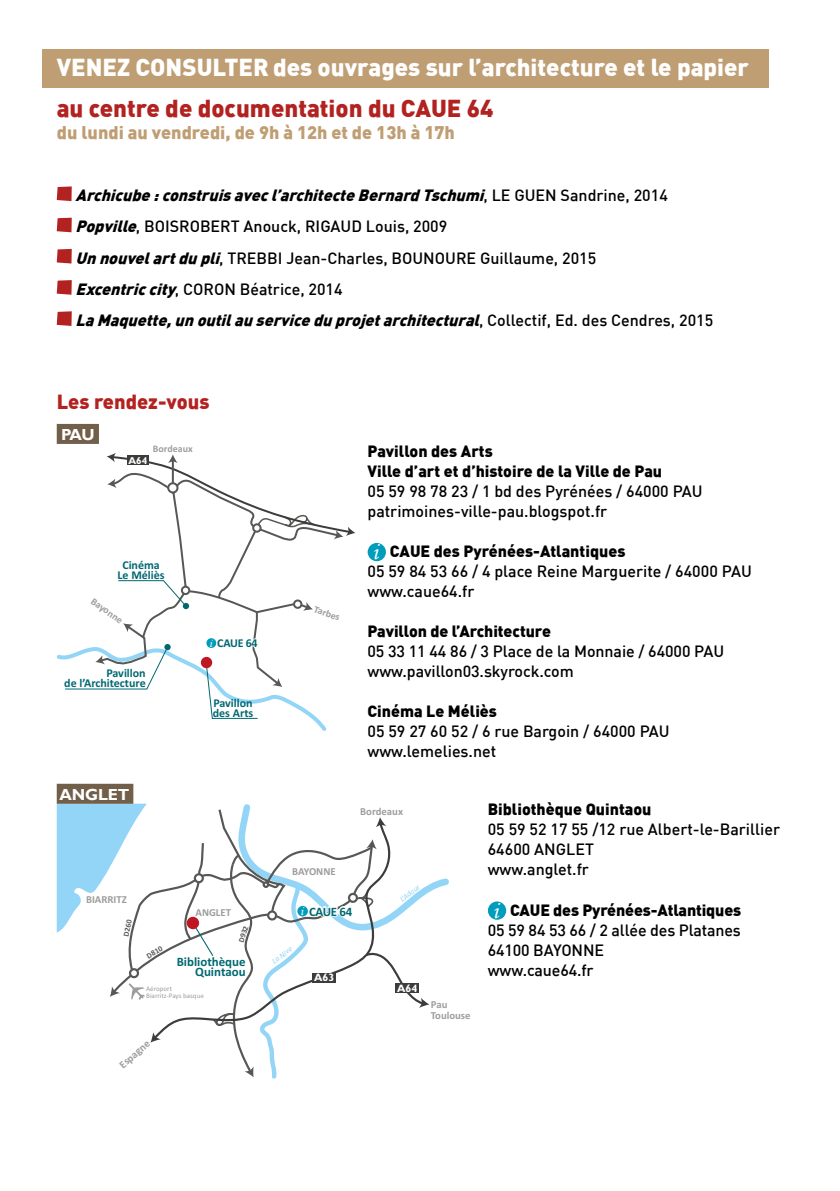
<style>
.page{position:relative;width:840px;height:1191px;background:#fff}
.page>*{position:absolute;margin:0;border:0;box-sizing:border-box;transform-origin:0 0}
.t1{font:24px "DIN Black";color:#fff}
.t2{font:24px "DIN Black";color:#b22220}
.t3{font:20px "DIN Black";color:#b22220}
.t4{font:18px "DIN Black";color:#c09e74}
.t5{font:16px/20px "DIN Medium";color:#000}
.t6{font:16px/20px "DIN Black";color:#000}
.t7{font:italic 16px "DIN Black";color:#000}
.t8{font:700 16px "Gill Sans";letter-spacing:-.01em;color:#fff}
.t9{font:700 12.8px/10.8px "Calibri";color:#006871;text-align:right}
.t10{font:700 12px/10px "Calibri";color:#006871;text-align:center}
.t11{font:700 10.8px/10.8px "Calibri";color:#9d9d9c}
.t12{font:700 10.8px "Gill Sans";color:#fff}
.t13{font:700 10px "Calibri";color:#9d9d9c}
.t14{font:700 10px "Gill Sans";color:#fff}
.t15{font:italic 8px "Calibri";color:#93d5f6}
.t16{font:700 8px "Calibri";color:#575756}
.t17{font:7px/7px "Calibri";color:#9d9d9c}
.s1{font-family:"DIN Medium";font-style:normal}
.s2{font-family:"DIN Black";font-style:italic}
.s3{font-family:"Monotype Corsiva";font-weight:400;font-size:11.8px;color:#fff}
.s4{font-family:"Monotype Corsiva";font-size:24px;color:#fff}
.s5{font-family:"Monotype Corsiva";font-weight:400;font-size:12.6px;color:#fff}
</style>
<div class="page">
<div style="left:42px;top:49px;width:726px;height:39px;background:#c09e74"></div>
<svg style="left:57px;top:186px;width:15px;height:15px"></svg>
<svg style="left:57px;top:218px;width:15px;height:14px"></svg>
<svg style="left:57px;top:249px;width:15px;height:14px"></svg>
<svg style="left:57px;top:280px;width:15px;height:15px"></svg>
<svg style="left:57px;top:311px;width:15px;height:15px"></svg>
<svg style="left:57px;top:453px;width:298px;height:278px"></svg>
<div style="left:201px;top:657px;width:11px;height:11px;background:#be1622;border-radius:50%"></div>
<svg style="left:57px;top:803px;width:392px;height:275px"></svg>
<div style="left:57px;top:424px;width:42px;height:20px;background:#715f4a"></div>
<div style="left:57px;top:783px;width:76px;height:20px;background:#715f4a"></div>
<div style="left:367px;top:543px;width:19px;height:18px;background:#009cbb;border-radius:50%"></div>
<div style="left:487px;top:901px;width:19px;height:18px;background:#009cbb;border-radius:50%"></div>
<h1 class="t1" style="left:57px;top:51px;width:693px">VENEZ CONSULTER des ouvrages sur l’architecture et le papier</h1>
<h1 class="t2" style="left:57px;top:92px;width:438px">au centre de documentation du CAUE 64</h1>
<p class="t4" style="left:57px;top:120px;width:399px">du lundi au vendredi, de 9h à 12h et de 13h à 17h</p>
<p class="t7" style="left:76px;top:185px;width:593px">Archicube:construisavecl’architecteBernardTschumi<span class="s1">, L E G U E N S a n d r i n e , 2 0 1 4</span></p>
<p class="t5" style="left:76px;top:210px;width:522px;line-height:31.2px"><span class="s2">Popville</span>, BOISROBERT Anouck, RIGAUD Louis, 2009<br><span class="s2">Unnouvelartdupli</span>, TREBBI Jean-Charles, BOUNOURE Guillaume, 2015<br><span class="s2">Excentriccity</span>, CORON Béatrice, 2014</p>
<p class="t7" style="left:76px;top:309px;width:638px">LaMaquette,unoutilauserviceduprojetarchitectural<span class="s1">, C o l l e c t i f , E d . d e s C e n d r e s , 2 0 1 5</span></p>
<p class="t3" style="left:57px;top:388px;width:154px">Les rendez-vous</p>
<p class="t8" style="left:61px;top:425px;width:35px">PAU</p>
<p class="t13" style="left:153px;top:442px;width:41px">Bordeaux</p>
<p class="t14" style="left:128px;top:454px;width:20px">A64</p>
<p class="t10" style="left:117px;top:560px;width:49px">Cinéma<br>Le Méliès</p>
<p class="t13" style="left:95px;top:595px;width:38px;rotate:34deg">Bayonne</p>
<p class="t10" style="left:64px;top:668px;width:83px;text-align:right">Pavillon<br>de l’Architecture</p>
<p class="t10" style="left:209px;top:638px;width:50px"><span class="s3">i</span> CAUE 64</p>
<p class="t10" style="left:213px;top:698px;width:42px;text-align:left">Pavillon des Arts</p>
<p class="t13" style="left:316px;top:602px;width:29px;rotate:19deg">Tarbes</p>
<p class="t6" style="left:367px;top:440px;width:296px">Pavillon des Arts<br>Ville d’art et d’histoire de la Ville de Pau</p>
<p class="t5" style="left:367px;top:480px;width:336px">05 59 98 78 23 / 1 bd des Pyrénées / 64000 PAU patrimoines-ville-pau.blogspot.fr</p>
<p class="t6" style="left:372px;top:540px;width:255px"><span class="s4">i</span> CAUE des Pyrénées-Atlantiques</p>
<p class="t5" style="left:367px;top:560px;width:385px">05 59 84 53 66 / 4 place Reine Marguerite / 64000 PAU www.caue64.fr</p>
<p class="t6" style="left:367px;top:620px;width:185px">Pavillon de l’Architecture</p>
<p class="t5" style="left:367px;top:640px;width:358px">05 33 11 44 86 / 3 Place de la Monnaie / 64000 PAU www.pavillon03.skyrock.com</p>
<p class="t6" style="left:367px;top:700px;width:131px">Cinéma Le Méliès</p>
<p class="t5" style="left:367px;top:720px;width:303px">05 59 27 60 52 / 6 rue Bargoin / 64000 PAU www.lemelies.net</p>
<p class="t8" style="left:59px;top:784px;width:71px">ANGLET</p>
<p class="t11" style="left:360px;top:806px;width:44px">Bordeaux</p>
<p class="t11" style="left:86px;top:894px;width:42px">BIARRITZ</p>
<p class="t11" style="left:195px;top:907px;width:37px">ANGLET</p>
<p class="t16" style="left:121px;top:935px;width:19px;rotate:-78deg">D260</p>
<p class="t16" style="left:236px;top:940px;width:19px;rotate:-72deg">D932</p>
<p class="t11" style="left:292px;top:866px;width:45px">BAYONNE</p>
<p class="t9" style="left:300px;top:906px;width:53px"><span class="s5">i</span> CAUE 64</p>
<p class="t16" style="left:145px;top:952px;width:19px;rotate:-30deg">D810</p>
<p class="t15" style="left:269px;top:958px;width:25px;rotate:-38deg">La Nive</p>
<p class="t9" style="left:177px;top:956px;width:71px">Bibliothèque<br>Quintaou</p>
<p class="t12" style="left:314px;top:971px;width:22px">A63</p>
<p class="t15" style="left:397px;top:896px;width:25px;rotate:-38deg">L’Adour</p>
<p class="t6" style="left:487px;top:799px;width:165px">Bibliothèque Quintaou</p>
<p class="t5" style="left:487px;top:819px;width:293px">05 59 52 17 55 /12 rue Albert-le-Barillier<br>64600 ANGLET<br>www.anglet.fr</p>
<p class="t6" style="left:492px;top:899px;width:250px"><span class="s4">i</span> CAUE des Pyrénées-Atlantiques</p>
<p class="t5" style="left:487px;top:919px;width:254px">05 59 84 53 66 / 2 allée des Platanes<br>64100 BAYONNE<br>www.caue64.fr</p>
<p class="t17" style="left:146px;top:985px;width:59px">Aéroport<br>Biarritz-Pays basque</p>
<p class="t12" style="left:397px;top:981px;width:22px">A64</p>
<p class="t11" style="left:117px;top:1062px;width:38px;rotate:-41deg">Espagne</p>
<p class="t11" style="left:430px;top:999px;width:41px">Pau<br>Toulouse</p>
</div>
